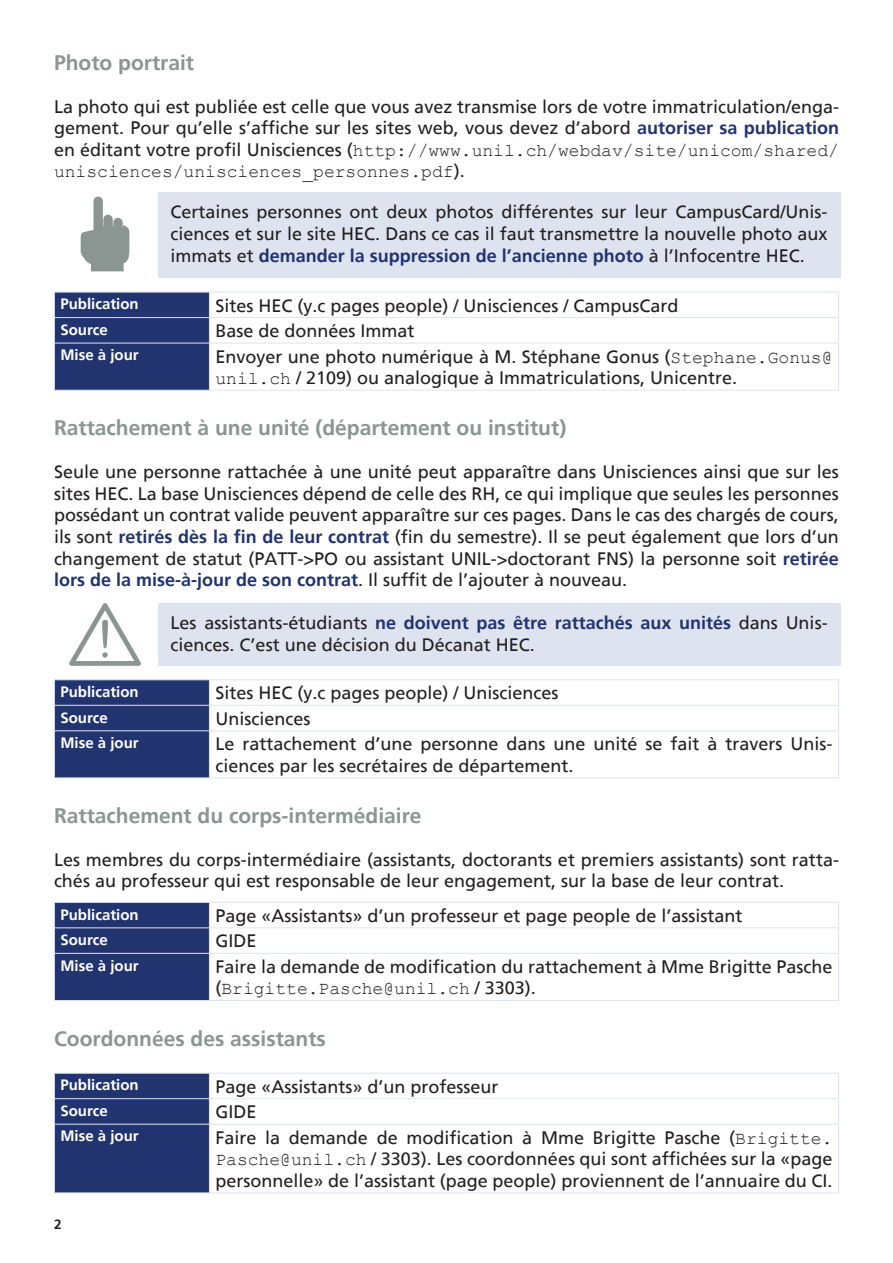
<style>
.page{position:relative;width:893px;height:1263px;background:#fff}
.page>*{position:absolute;margin:0;border:0;box-sizing:border-box;transform-origin:0 0}
.t1{font:700 21px "Frutiger LT Std";color:#8b9693}
.t2{font:18px/21.6px "Frutiger LT Std";color:#231f20}
.t3{font:18px/21.6px "Courier New";color:#231f20}
.t4{font:700 15px "Frutiger LT Std";color:#fff}
.t5{font:700 13.5px "Frutiger LT Std";color:#231f20}
.s1{font-weight:700;color:#223470}
.s2{font-family:"Frutiger LT Std"}
.s3{font-family:"Courier New"}
</style>
<div class="page">
<hr style="left:209px;top:292px;width:630px;height:1px;background:#dee4ef">
<hr style="left:209px;top:317px;width:630px;height:1px;background:#dee4ef">
<div style="left:54px;top:292px;width:156px;height:98px;background:#223470"></div>
<svg style="left:838px;top:293px;width:1px;height:50px"></svg>
<hr style="left:54px;top:343px;width:155px;height:1px;background:#dee4ef">
<hr style="left:54px;top:343px;width:1px;height:47px;background:#dee4ef">
<hr style="left:209px;top:343px;width:630px;height:1px;background:#dee4ef">
<hr style="left:209px;top:343px;width:1px;height:47px;background:#dee4ef">
<hr style="left:838px;top:343px;width:1px;height:47px;background:#dee4ef">
<hr style="left:54px;top:390px;width:155px;height:1px;background:#dee4ef">
<hr style="left:209px;top:390px;width:630px;height:1px;background:#dee4ef">
<hr style="left:54px;top:679px;width:155px;height:1px;background:#dee4ef">
<hr style="left:209px;top:679px;width:630px;height:1px;background:#dee4ef">
<hr style="left:209px;top:705px;width:630px;height:1px;background:#dee4ef">
<div style="left:54px;top:680px;width:156px;height:97px;background:#223470"></div>
<svg style="left:838px;top:680px;width:1px;height:50px"></svg>
<hr style="left:54px;top:730px;width:155px;height:1px;background:#dee4ef">
<hr style="left:54px;top:731px;width:1px;height:46px;background:#dee4ef">
<hr style="left:209px;top:730px;width:630px;height:1px;background:#dee4ef">
<hr style="left:209px;top:731px;width:1px;height:46px;background:#dee4ef">
<hr style="left:838px;top:731px;width:1px;height:46px;background:#dee4ef">
<hr style="left:54px;top:777px;width:155px;height:1px;background:#dee4ef">
<hr style="left:209px;top:777px;width:630px;height:1px;background:#dee4ef">
<hr style="left:209px;top:902px;width:630px;height:1px;background:#dee4ef">
<hr style="left:209px;top:927px;width:630px;height:1px;background:#dee4ef">
<div style="left:54px;top:902px;width:156px;height:98px;background:#223470"></div>
<svg style="left:838px;top:903px;width:1px;height:50px"></svg>
<hr style="left:54px;top:953px;width:155px;height:1px;background:#dee4ef">
<hr style="left:54px;top:954px;width:1px;height:46px;background:#dee4ef">
<hr style="left:209px;top:953px;width:630px;height:1px;background:#dee4ef">
<hr style="left:209px;top:954px;width:1px;height:46px;background:#dee4ef">
<hr style="left:838px;top:954px;width:1px;height:46px;background:#dee4ef">
<hr style="left:54px;top:1000px;width:155px;height:1px;background:#dee4ef">
<hr style="left:209px;top:1000px;width:630px;height:1px;background:#dee4ef">
<hr style="left:209px;top:1073px;width:630px;height:1px;background:#dee4ef">
<hr style="left:209px;top:1098px;width:630px;height:1px;background:#dee4ef">
<div style="left:54px;top:1073px;width:156px;height:119px;background:#223470"></div>
<svg style="left:838px;top:1074px;width:1px;height:50px"></svg>
<hr style="left:54px;top:1124px;width:155px;height:1px;background:#dee4ef">
<hr style="left:54px;top:1124px;width:1px;height:68px;background:#dee4ef">
<hr style="left:209px;top:1124px;width:630px;height:1px;background:#dee4ef">
<hr style="left:209px;top:1124px;width:1px;height:68px;background:#dee4ef">
<hr style="left:838px;top:1124px;width:1px;height:68px;background:#dee4ef">
<hr style="left:54px;top:1192px;width:155px;height:1px;background:#dee4ef">
<hr style="left:209px;top:1192px;width:630px;height:1px;background:#dee4ef">
<div style="left:158px;top:603px;width:682px;height:63px;background:#dee4ef"></div>
<svg style="left:69px;top:603px;width:72px;height:63px"></svg>
<div style="left:158px;top:192px;width:682px;height:85px;background:#dee4ef"></div>
<svg style="left:81px;top:197px;width:49px;height:74px"></svg>
<p class="t1" style="left:54px;top:50px;width:142px">Photo portrait</p>
<p class="t2" style="left:54px;top:96px;width:786px">La photo qui est publiée est celle que vous avez transmise lors de votre immatriculation/enga&shy;gement. Pour qu’elle s’affiche sur les sites web, vous devez d’abord <span class="s1">autoriser sa publication</span></p>
<p class="t3" style="left:54px;top:139px;width:786px"><span class="s2">en éditant votre profil Unisciences (</span>http://www.unil.ch/webdav/site/unicom/shared/ unisciences/unisciences_personnes.pdf<span class="s2">).</span></p>
<p class="t2" style="left:171px;top:201px;width:658px;text-align:justify">Certaines personnes ont deux photos différentes sur leur CampusCard/Unis&shy;ciences et sur le site HEC. Dans ce cas il faut transmettre la nouvelle photo aux immats et <span class="s1">demander la suppression de l’ancienne photo</span> à l’Infocentre HEC.</p>
<p class="t4" style="left:60px;top:295px;width:80px">Publication</p>
<p class="t2" style="left:215px;top:295px;width:465px">Sites HEC (y.c pages people) / Unisciences / CampusCard</p>
<p class="t4" style="left:60px;top:321px;width:49px">Source</p>
<p class="t2" style="left:215px;top:320px;width:201px">Base de données Immat</p>
<p class="t4" style="left:60px;top:346px;width:80px">Mise à jour</p>
<p class="t2" style="left:215px;top:346px;width:619px">Envoyer une photo numérique à M. Stéphane Gonus (<span class="s3">Stephane.Gonus@ unil.ch</span> / 2109) ou analogique à Immatriculations, Unicentre.</p>
<p class="t1" style="left:54px;top:416px;width:514px">Rattachement à une unité (département ou institut)</p>
<p class="t2" style="left:54px;top:461px;width:786px;text-align:justify">Seule une personne rattachée à une unité peut apparaître dans Unisciences ainsi que sur les sites HEC. La base Unisciences dépend de celle des RH, ce qui implique que seules les personnes possédant un contrat valide peuvent apparaître sur ces pages. Dans le cas des chargés de cours, ils sont <span class="s1">retirés dès la fin de leur contrat</span> (fin du semestre). Il se peut également que lors d’un changement de statut (PATT-&gt;PO ou assistant UNIL-&gt;doctorant FNS) la personne soit <span class="s1">retirée lors de la mise-à-jour de son contrat</span>. Il suffit de l’ajouter à nouveau.</p>
<p class="t2" style="left:171px;top:612px;width:658px">Les assistants-étudiants <span class="s1">ne doivent pas être rattachés aux unités</span> dans Unis&shy;ciences. C’est une décision du Décanat HEC.</p>
<p class="t4" style="left:60px;top:683px;width:80px">Publication</p>
<p class="t2" style="left:215px;top:682px;width:345px">Sites HEC (y.c pages people) / Unisciences</p>
<p class="t4" style="left:60px;top:708px;width:49px">Source</p>
<p class="t2" style="left:215px;top:708px;width:97px">Unisciences</p>
<p class="t4" style="left:60px;top:734px;width:80px">Mise à jour</p>
<p class="t2" style="left:215px;top:733px;width:619px">Le rattachement d’une personne dans une unité se fait à travers Unis&shy;ciences par les secrétaires de département.</p>
<p class="t1" style="left:54px;top:803px;width:369px">Rattachement du corps-intermédiaire</p>
<p class="t2" style="left:54px;top:849px;width:786px">Les membres du corps-intermédiaire (assistants, doctorants et premiers assistants) sont ratta&shy;chés au professeur qui est responsable de leur engagement, sur la base de leur contrat.</p>
<p class="t4" style="left:60px;top:905px;width:80px">Publication</p>
<p class="t2" style="left:215px;top:905px;width:529px">Page «Assistants» d’un professeur et page people de l’assistant</p>
<p class="t4" style="left:60px;top:931px;width:49px">Source</p>
<p class="t2" style="left:215px;top:930px;width:43px">GIDE</p>
<p class="t4" style="left:60px;top:956px;width:80px">Mise à jour</p>
<p class="t2" style="left:215px;top:956px;width:619px">Faire la demande de modification du rattachement à Mme Brigitte Pasche</p>
<p class="t3" style="left:215px;top:977px;width:322px"><span class="s2">(</span>Brigitte.Pasche@unil.ch <span class="s2">/ 3303).</span></p>
<p class="t1" style="left:54px;top:1026px;width:273px">Coordonnées des assistants</p>
<p class="t4" style="left:60px;top:1076px;width:80px">Publication</p>
<p class="t2" style="left:215px;top:1076px;width:285px">Page «Assistants» d’un professeur</p>
<p class="t4" style="left:60px;top:1102px;width:49px">Source</p>
<p class="t2" style="left:215px;top:1101px;width:43px">GIDE</p>
<p class="t4" style="left:60px;top:1127px;width:80px">Mise à jour</p>
<p class="t2" style="left:215px;top:1127px;width:619px;text-align:justify">Faire la demande de modification à Mme Brigitte Pasche (<span class="s3">Brigitte.<br>Pasche@unil.ch</span> / 3303). Les coordonnées qui sont affichées sur la «page personnelle» de l’assistant (page people) proviennent de l’annuaire du CI.</p>
<p class="t5" style="left:54px;top:1216px;width:9px">2</p>
</div>
